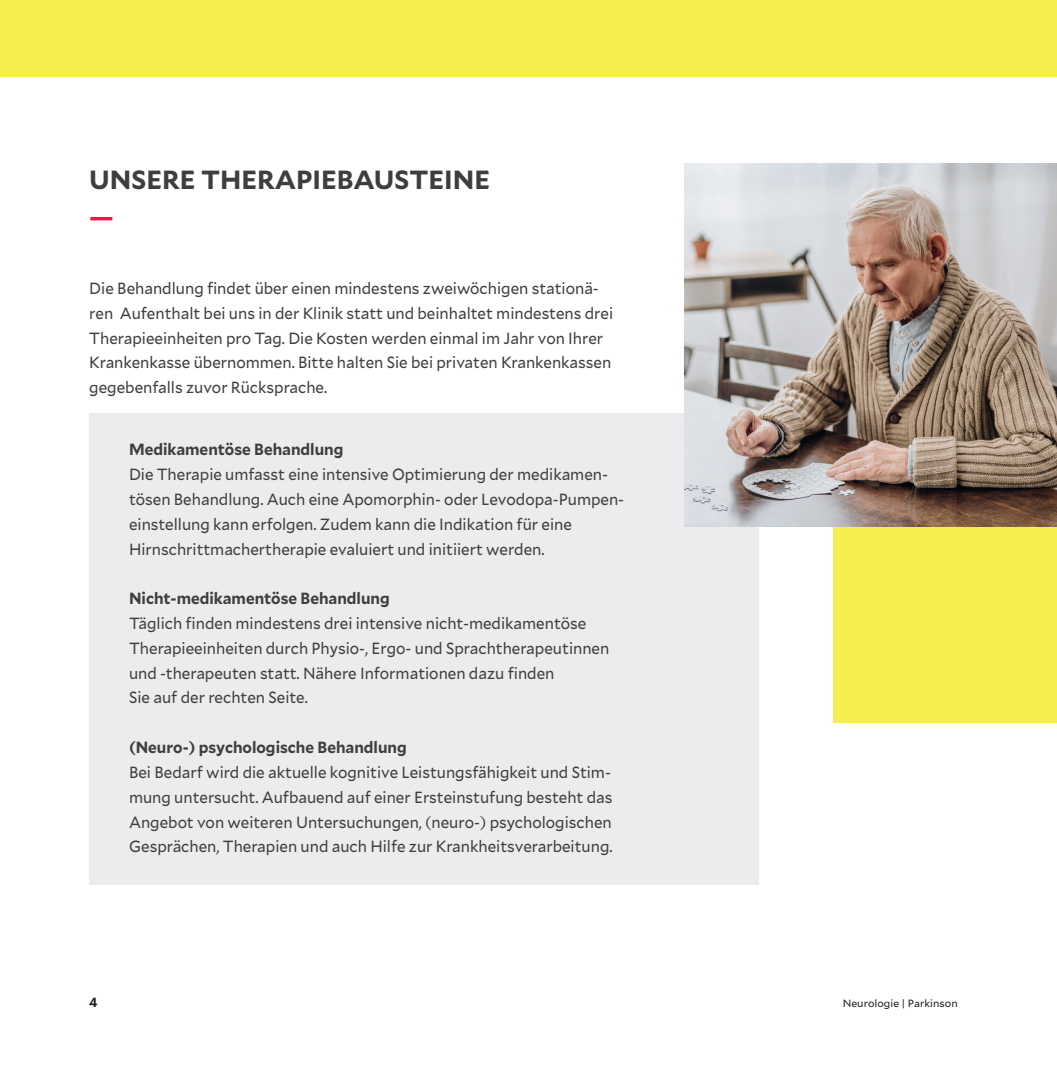
<style>
.page{position:relative;width:1057px;height:1072px;background:#fff}
.page>*{position:absolute;margin:0;border:0;box-sizing:border-box;transform-origin:0 0}
.t1{font:700 26.25px "Mallory";color:#3e3e3f}
.t2{font:700 26.25px "Mallory";color:#ed164b}
.t3{font:16.1px/24.8px "Mallory";color:#3e3e3f;scale:.94 1}
.t4{font:700 16.1px "Mallory";color:#3e3e3f;scale:.94 1}
.t5{font:700 13.12px "Mallory";color:#231f20}
.t6{font:10.5px "Mallory";letter-spacing:.005em;color:#231f20}
</style>
<div class="page">
<div style="left:89px;top:413px;width:670px;height:471px;background:#ececee"></div>
<div style="left:833px;top:201px;width:224px;height:521px;background:#f4ee50"></div>
<img style="left:685px;top:164px;width:372px;height:362px">
<div style="left:0;top:0;width:1057px;height:77px;background:#f4ee50"></div>
<h1 class="t1" style="left:89px;top:159px;width:402px">UNSERE THERAPIEBAUSTEINE</h1>
<h1 class="t2" style="left:89px;top:197px;width:26px">—</h1>
<p class="t3" style="left:89px;top:275px;width:559px">Die Behandlung findet über einen mindestens zweiwöchigen stationä&shy;ren Aufenthalt bei uns in der Klinik statt und beinhaltet mindestens drei Therapieeinheiten pro Tag. Die Kosten werden einmal im Jahr von Ihrer Krankenkasse übernommen. Bitte halten Sie bei privaten Krankenkassen gegebenfalls zuvor Rücksprache.</p>
<p class="t4" style="left:129px;top:437px;width:230px">Medikamentöse Behandlung</p>
<p class="t3" style="left:129px;top:461px;width:528px">Die Therapie umfasst eine intensive Optimierung der medikamen&shy;tösen Behandlung. Auch eine Apomorphin- oder Levodopa-Pumpen&shy;einstellung kann erfolgen. Zudem kann die Indikation für eine Hirnschrittmachertherapie evaluiert und initiiert werden.</p>
<p class="t4" style="left:129px;top:586px;width:279px">Nicht-medikamentöse Behandlung</p>
<p class="t3" style="left:129px;top:610px;width:512px">Täglich finden mindestens drei intensive nicht-medikamentöse Therapieeinheiten durch Physio-, Ergo- und Sprachtherapeutinnen und -therapeuten statt. Nähere Informationen dazu finden<br>Sie auf der rechten Seite.</p>
<p class="t4" style="left:129px;top:735px;width:297px">(Neuro-) psychologische Behandlung</p>
<p class="t3" style="left:129px;top:759px;width:516px;text-align:justify">Bei Bedarf wird die aktuelle kognitive Leistungsfähigkeit und Stim&shy;mung untersucht. Aufbauend auf einer Ersteinstufung besteht das Angebot von weiteren Untersuchungen, (neuro-) psychologischen Gesprächen, Therapien und auch Hilfe zur Krankheitsverarbeitung.</p>
<p class="t5" style="left:89px;top:992px;width:10px">4</p>
<p class="t6" style="left:842px;top:996px;width:117px">Neurologie | Parkinson</p>
</div>
